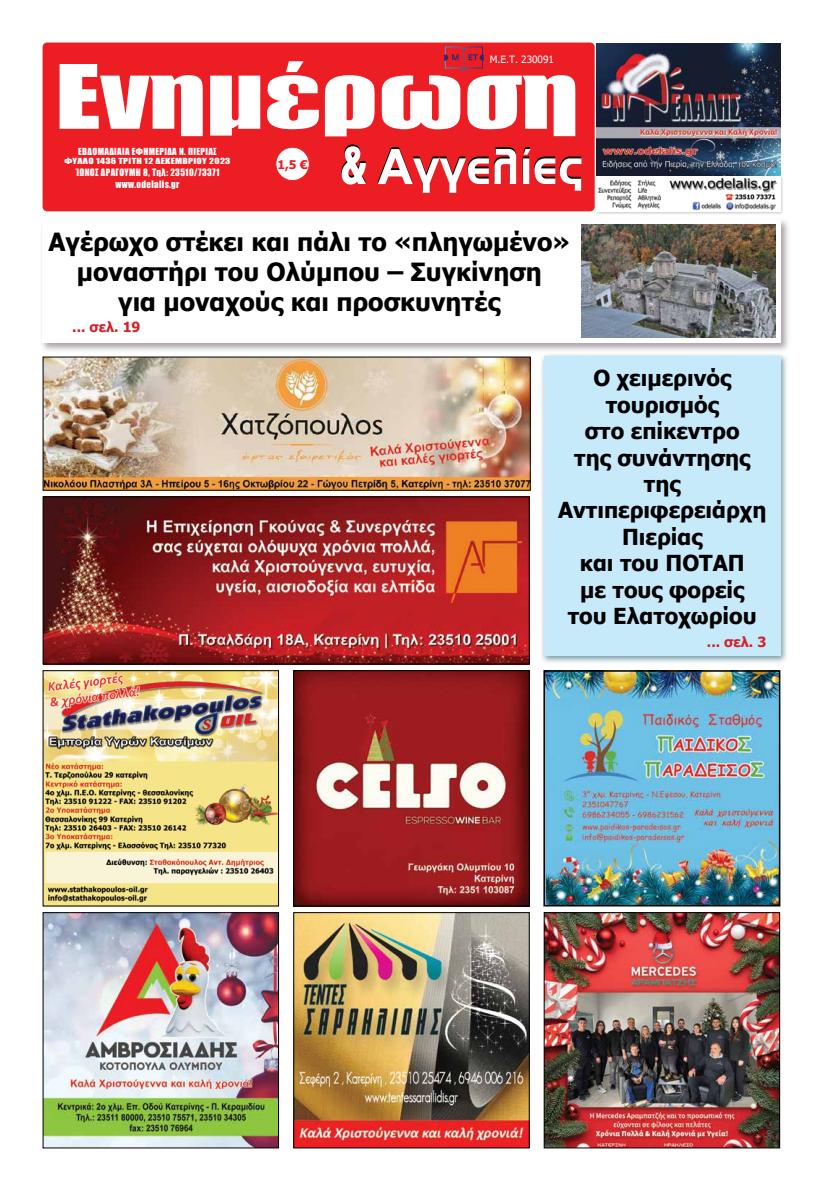
<style>
.page{position:relative;width:823px;height:1191px;background:#fff}
.page>*{position:absolute;margin:0;border:0;box-sizing:border-box;transform-origin:0 0}
.t1{font:700 25px/30px "Tahoma";color:#000;text-align:center}
.t2{font:700 22px/26.4px "Tahoma";color:#000;text-align:center}
.t3{font:700 14px "Tahoma";color:#d2232a}
.t4{font:700 12px "Tahoma";color:#ed1d24}
.t5{font:10px "Tahoma";color:#fff}
.t6{font:9.3px/11.7px "Impact";letter-spacing:.04em;color:#fff;text-align:center;scale:.96 1}
.t7{font:7.7px "Impact";letter-spacing:.03em;color:#fff;scale:1.27 1}
</style>
<div class="page">
<div style="left:43px;top:43px;width:551px;height:168px;background:#ed1d24;border-radius:5px"></div>
<svg style="left:341px;top:144px;width:240px;height:49px"></svg>
<div style="left:40px;top:217px;width:750px;height:136px;background:#92838d;opacity:.75"></div>
<div style="left:42px;top:219px;width:738px;height:124px;background:#fff"></div>
<div style="left:539px;top:352px;width:249px;height:312px;background:#437689;opacity:.75"></div>
<div style="left:543px;top:356px;width:237px;height:300px;background:#c7eafb"></div>
<div style="left:276px;top:147px;width:33px;height:34px;background:#fff;border-radius:50%"></div>
<div style="left:275px;top:147px;width:34px;height:34px;border:1px solid #ed1d24;border-radius:50%"></div>
<img style="left:596px;top:43px;width:184px;height:131px">
<div style="left:593px;top:174px;width:190px;height:41px;background:#000;opacity:.25"></div>
<svg style="left:60px;top:46px;width:515px;height:90px"></svg>
<img style="left:45px;top:672px;width:232px;height:232px">
<div style="left:43px;top:670px;width:236px;height:236px;border:1px solid #000"></div>
<img style="left:295px;top:914px;width:232px;height:232px">
<div style="left:293px;top:912px;width:236px;height:236px;border:1px solid #000"></div>
<img style="left:545px;top:914px;width:232px;height:232px">
<div style="left:543px;top:912px;width:236px;height:236px;border:1px solid #000"></div>
<img style="left:45px;top:914px;width:232px;height:232px">
<div style="left:43px;top:912px;width:236px;height:236px;border:1px solid #000"></div>
<img style="left:45px;top:498px;width:482px;height:164px">
<div style="left:43px;top:496px;width:486px;height:168px;border:1px solid #000"></div>
<img style="left:295px;top:672px;width:232px;height:232px">
<div style="left:293px;top:670px;width:236px;height:236px;border:1px solid #000"></div>
<img style="left:45px;top:358px;width:483px;height:131px">
<img style="left:546px;top:673px;width:231px;height:230px">
<div style="left:543px;top:670px;width:237px;height:236px;border:2px solid #000"></div>
<img style="left:581px;top:225px;width:193px;height:112px">
<p class="t6" style="left:78px;top:145px;width:146px">ΕΒΔΟΜΑΔΙΑΙΑ ΕΦΗΜΕΡΙΔΑ Ν. ΠΙΕΡΙΑΣ</p>
<p class="t7" style="left:64px;top:155px;width:132px">ΦΥΛΛΟ 1436 ΤΡΙΤΗ 12 ΔΕΚΕΜΒΡΙΟΥ 2023</p>
<p class="t6" style="left:75px;top:166px;width:152px">ΊΩΝΟΣ ΔΡΑΓΟYΜΗ 8, Tηλ: 23510/73371 www.odelalis.gr</p>
<p class="t4" style="left:277px;top:156px;width:32px">1,5 €</p>
<p class="t5" style="left:489px;top:52px;width:66px">Μ.Ε.Τ. 230091</p>
<p class="t1" style="left:48px;top:228px;width:523px">Αγέρωχο στέκει και πάλι το «πληγωμένο» μοναστήρι του Ολύμπου – Συγκίνηση<br>για μοναχούς και προσκυνητές</p>
<p class="t3" style="left:72px;top:317px;width:70px">... σελ. 19</p>
<p class="t2" style="left:557px;top:366px;width:210px">Ο χειμερινός τουρισμός<br>στο επίκεντρο<br>της συνάντησης της<br>Αντιπεριφερειάρχη<br>Πιερίας<br>και του ΠΟΤΑΠ<br>με τους φορείς του Ελατοχωρίου</p>
<p class="t3" style="left:706px;top:632px;width:61px">... σελ. 3</p>
</div>
